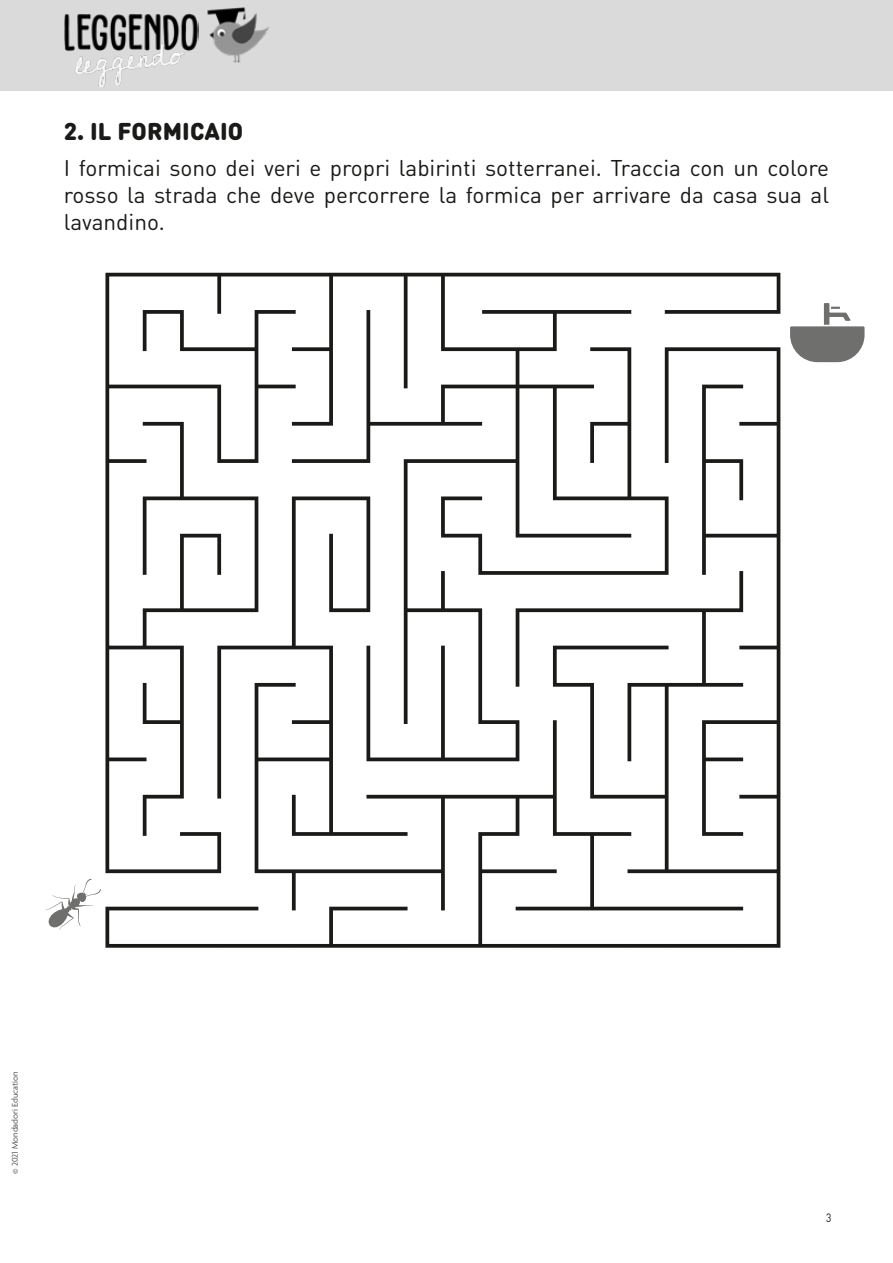
<style>
.page{position:relative;width:893px;height:1263px;background:#fff}
.page>*{position:absolute;margin:0;border:0;box-sizing:border-box;transform-origin:0 0}
.t1{font:900 24px "DIN Round Pro";letter-spacing:.005em;color:#1a1a18}
.t2{font:22.5px/27px "DIN Round Pro";color:#1a1a18;text-align:justify}
.t3{font:12px "DIN Round Pro";color:#1a1a18;scale:.85 1}
.t4{font:9px "Agenda";color:#565656}
</style>
<div class="page">
<svg style="left:105px;top:873px;width:675px;height:75px"></svg>
<svg style="left:105px;top:273px;width:675px;height:600px"></svg>
<div style="left:0;top:0;width:893px;height:91px;background:#dadada"></div>
<img style="left:207px;top:7px;width:62px;height:56px">
<img style="left:64px;top:13px;width:134px;height:74px">
<svg style="left:45px;top:879px;width:56px;height:51px"></svg>
<svg style="left:790px;top:303px;width:74px;height:59px"></svg>
<p class="t1" style="left:64px;top:113px;width:181px">2. IL FORMICAIO</p>
<p class="t2" style="left:64px;top:153px;width:767px">I formicai sono dei veri e propri labirinti sotterranei. Traccia con un colore rosso la strada che deve percorrere la formica per arrivare da casa sua al lavandino.</p>
<p class="t4" style="left:10px;top:1174px;width:104px;rotate:-90deg">© 2021 Mondadori Education</p>
<p class="t3" style="left:826px;top:1210px;width:8px">3</p>
</div>
